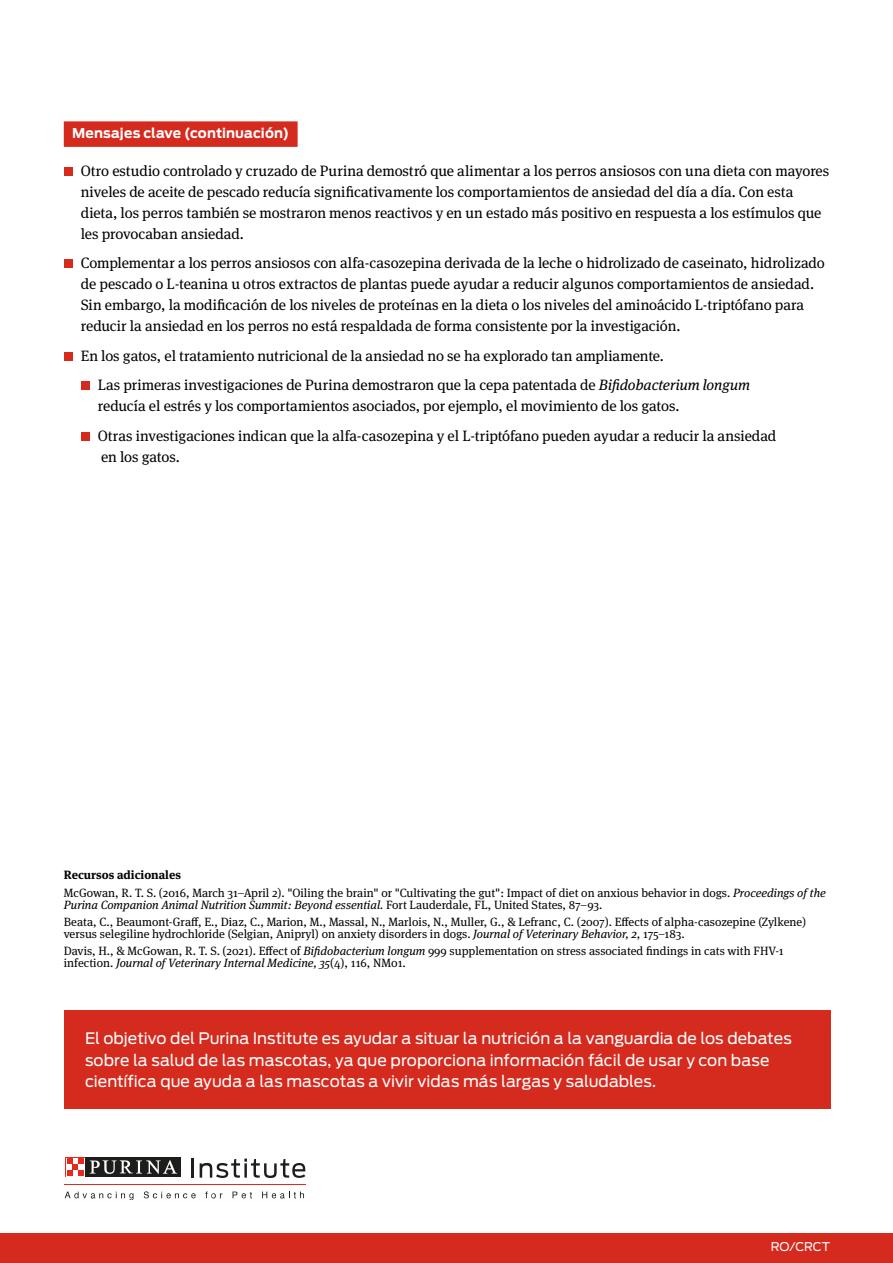
<style>
.page{position:relative;width:893px;height:1263px;background:#fff}
.page>*{position:absolute;margin:0;border:0;box-sizing:border-box;transform-origin:0 0}
.t1{font:15.75px/21.8px "Antenna";color:#fff}
.t2{font:15px/21px "Meta Serif Pro";letter-spacing:-.005em;color:#000}
.t3{font:700 13.5px "Antenna";letter-spacing:.005em;color:#fff}
.t4{font:12px/17.2px "Meta Serif Pro";color:#000}
.t5{font:italic 12px "Meta Serif Pro";color:#000}
.t6{font:12px "Antenna";letter-spacing:.005em;color:#fff}
.s1{font-style:italic}
.s2{font-weight:700}
.s3{font-style:normal}
</style>
<div class="page">
<div style="left:64px;top:121px;width:234px;height:26px;background:#d52b1e"></div>
<div style="left:64px;top:167px;width:8px;height:9px;background:#d52b1e"></div>
<div style="left:64px;top:260px;width:8px;height:8px;background:#d52b1e"></div>
<div style="left:64px;top:352px;width:8px;height:9px;background:#d52b1e"></div>
<div style="left:81px;top:382px;width:8px;height:8px;background:#d52b1e"></div>
<div style="left:81px;top:432px;width:8px;height:9px;background:#d52b1e"></div>
<div style="left:0;top:1233px;width:893px;height:30px;background:#d52b1e"></div>
<hr style="left:65px;top:1184px;width:241px;height:1px;background:#e52a1b">
<svg style="left:192px;top:1158px;width:2px;height:19px"></svg>
<svg style="left:200px;top:1158px;width:105px;height:20px"></svg>
<svg style="left:65px;top:1191px;width:68px;height:9px"></svg>
<svg style="left:144px;top:1191px;width:52px;height:7px"></svg>
<svg style="left:205px;top:1191px;width:17px;height:7px"></svg>
<svg style="left:233px;top:1191px;width:19px;height:7px"></svg>
<svg style="left:262px;top:1191px;width:42px;height:7px"></svg>
<div style="left:65px;top:1157px;width:21px;height:20px;background:#1d1d1b"></div>
<svg style="left:65px;top:1157px;width:20px;height:20px"></svg>
<div style="left:86px;top:1157px;width:95px;height:20px;background:#1d1d1b"></div>
<svg style="left:90px;top:1160px;width:87px;height:14px"></svg>
<svg style="left:66px;top:1158px;width:18px;height:18px"></svg>
<svg style="left:67px;top:1158px;width:17px;height:17px"></svg>
<div style="left:64px;top:1010px;width:766px;height:98px;background:#d52b1e"></div>
<p class="t3" style="left:72px;top:124px;width:218px">Mensajes clave (continuación)</p>
<p class="t2" style="left:81px;top:159px;width:750px">Otro estudio controlado y cruzado de Purina demostró que alimentar a los perros ansiosos con una dieta con mayores niveles de aceite de pescado reducía significativamente los comportamientos de ansiedad del día a día. Con esta dieta, los perros también se mostraron menos reactivos y en un estado más positivo en respuesta a los estímulos que les provocaban ansiedad.</p>
<p class="t2" style="left:81px;top:252px;width:745px">Complementar a los perros ansiosos con alfa-casozepina derivada de la leche o hidrolizado de caseinato, hidrolizado de pescado o L-teanina u otros extractos de plantas puede ayudar a reducir algunos comportamientos de ansiedad.<br>Sin embargo, la modificación de los niveles de proteínas en la dieta o los niveles del aminoácido L-triptófano para reducir la ansiedad en los perros no está respaldada de forma consistente por la investigación.</p>
<p class="t2" style="left:98px;top:340px;width:654px;line-height:29.5px;text-indent:-17px">En los gatos, el tratamiento nutricional de la ansiedad no se ha explorado tan ampliamente.<br>Las primeras investigaciones de Purina demostraron que la cepa patentada de <span class="s1">Bifidobacterium longum</span></p>
<p class="t2" style="left:98px;top:390px;width:680px;line-height:29.5px">reducía el estrés y los comportamientos asociados, por ejemplo, el movimiento de los gatos.<br>Otras investigaciones indican que la alfa-casozepina y el L-triptófano pueden ayudar a reducir la ansiedad</p>
<p class="t2" style="left:101px;top:445px;width:80px">en los gatos.</p>
<p class="t4" style="left:64px;top:866px;width:763px"><span class="s2">Recursos adicionales<br></span>McGowan, R. T. S. (2016, March 31–April 2). "Oiling the brain" or "Cultivating the gut": Impact of diet on anxious behavior in dogs. <span class="s1">Proceedings of the</span></p>
<p class="t4" style="left:64px;top:895px;width:744px"><span class="s1">Purina Companion Animal Nutrition Summit: Beyond essential.</span> Fort Lauderdale, FL, United States, 87–93.<br>Beata, C., Beaumont-Graff, E., Diaz, C., Marion, M., Massal, N., Marlois, N., Muller, G., &amp; Lefranc, C. (2007). Effects of alpha-casozepine (Zylkene)</p>
<p class="t4" style="left:64px;top:925px;width:721px">versus selegiline hydrochloride (Selgian, Anipryl) on anxiety disorders in dogs. <span class="s1">Journal of Veterinary Behavior, 2</span>, 175–183.<br>Davis, H., &amp; McGowan, R. T. S. (2021). Effect of <span class="s1">Bifidobacterium longum</span> 999 supplementation on stress associated findings in cats with FHV-1</p>
<p class="t5" style="left:64px;top:954px;width:343px"><span class="s3">infection.</span> Journal of Veterinary Internal Medicine, 35<span class="s3">(4), 116, NM01.</span></p>
<p class="t1" style="left:85px;top:1027px;width:708px">El objetivo del Purina Institute es ayudar a situar la nutrición a la vanguardia de los debates sobre la salud de las mascotas, ya que proporciona información fácil de usar y con base científica que ayuda a las mascotas a vivir vidas más largas y saludables.</p>
<p class="t6" style="left:771px;top:1239px;width:61px">RO/CRCT</p>
</div>
